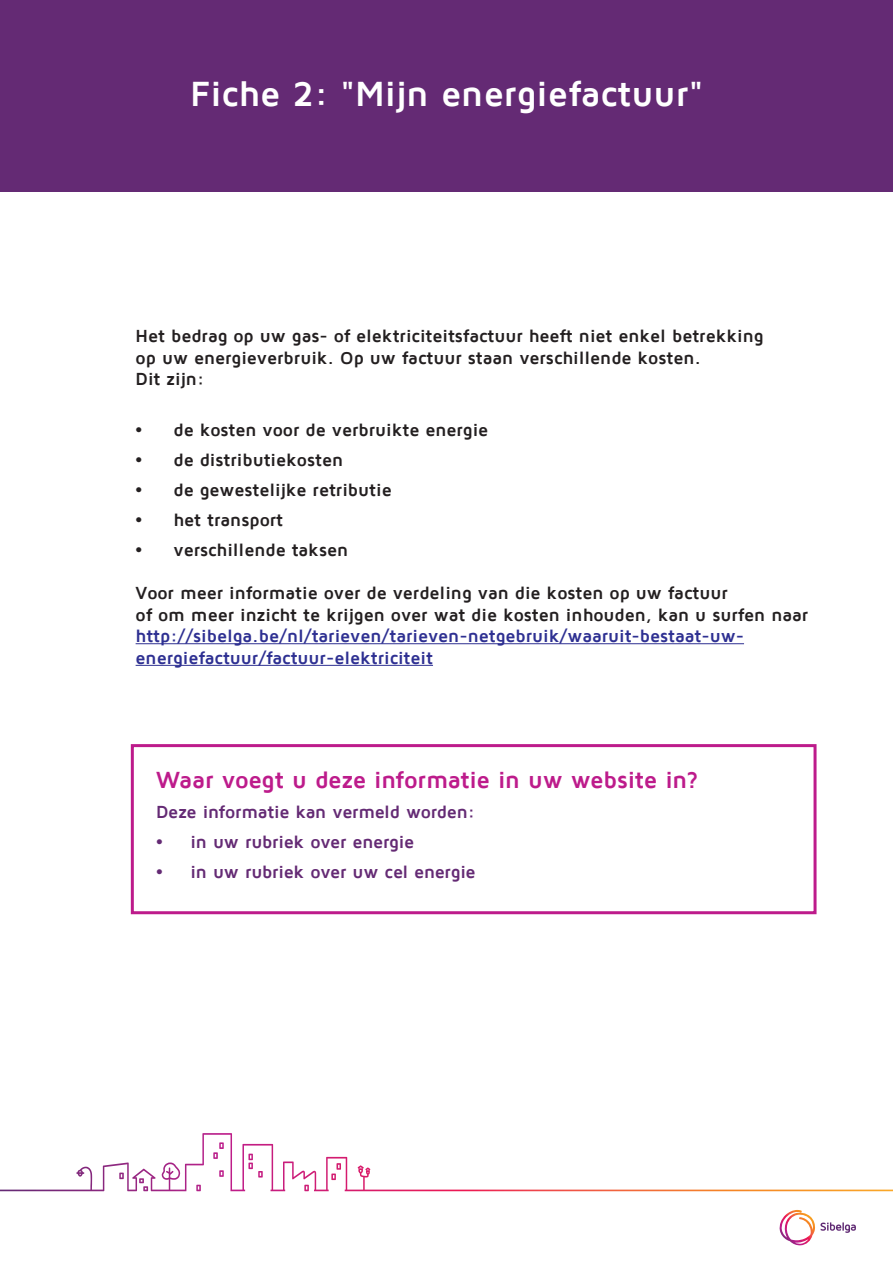
<style>
.page{position:relative;width:893px;height:1264px;background:#fff}
.page>*{position:absolute;margin:0;border:0;box-sizing:border-box;transform-origin:0 0}
.t1{font:700 36px "Maven Pro";color:#fff}
.t2{font:700 24px "Maven Pro";letter-spacing:-.015em;color:#bd1b8b}
.t3{font:700 18px/21.6px "Maven Pro";letter-spacing:-.005em;color:#231f20}
.t4{font:700 18px/21.6px "Maven Pro";letter-spacing:-.005em;color:#2e3092}
.t5{font:700 18px "Maven Pro";letter-spacing:-.015em;color:#642a74}
.s1{font-family:"Myriad Pro";font-weight:400;font-size:24px}
</style>
<div class="page">
<div style="left:0;top:0;width:892px;height:191px;background:#642a74"></div>
<svg style="left:779px;top:1209px;width:76px;height:36px"></svg>
<svg style="left:0;top:1133px;width:292px;height:57px"></svg>
<hr style="left:136px;top:643px;width:608px;height:1px;background:#2e3092">
<hr style="left:136px;top:664px;width:297px;height:1px;background:#2e3092">
<div style="left:131px;top:744px;width:685px;height:170px;border:3px solid #bd1b8b"></div>
<h1 class="t1" style="left:190px;top:71px;width:514px">Fiche 2: "Mijn energiefactuur"</h1>
<p class="t3" style="left:136px;top:324px;width:629px">Het bedrag op uw gas- of elektriciteitsfactuur heeft niet enkel betrekking op uw energieverbruik. Op uw factuur staan verschillende kosten.<br>Dit zijn:</p>
<p class="t3" style="left:136px;top:418px;width:354px"><span class="s1">•</span> de kosten voor de verbruikte energie</p>
<p class="t3" style="left:136px;top:448px;width:209px"><span class="s1">•</span> de distributiekosten</p>
<p class="t3" style="left:136px;top:478px;width:258px"><span class="s1">•</span> de gewestelijke retributie</p>
<p class="t3" style="left:136px;top:508px;width:149px"><span class="s1">•</span> het transport</p>
<p class="t3" style="left:136px;top:538px;width:214px"><span class="s1">•</span> verschillende taksen</p>
<p class="t3" style="left:136px;top:581px;width:674px">Voor meer informatie over de verdeling van die kosten op uw factuur<br>of om meer inzicht te krijgen over wat die kosten inhouden, kan u surfen naar</p>
<p class="t4" style="left:136px;top:624px;width:610px">http://sibelga.be/nl/tarieven/tarieven-netgebruik/waaruit-bestaat-uw&shy;energiefactuur/factuur-elektriciteit</p>
<h2 class="t2" style="left:156px;top:764px;width:543px">Waar voegt u deze informatie in uw website in?</h2>
<p class="t5" style="left:156px;top:800px;width:320px">Deze informatie kan vermeld worden:</p>
<p class="t5" style="left:156px;top:830px;width:259px"><span class="s1">•</span> in uw rubriek over energie</p>
<p class="t5" style="left:156px;top:860px;width:321px"><span class="s1">•</span> in uw rubriek over uw cel energie</p>
</div>
